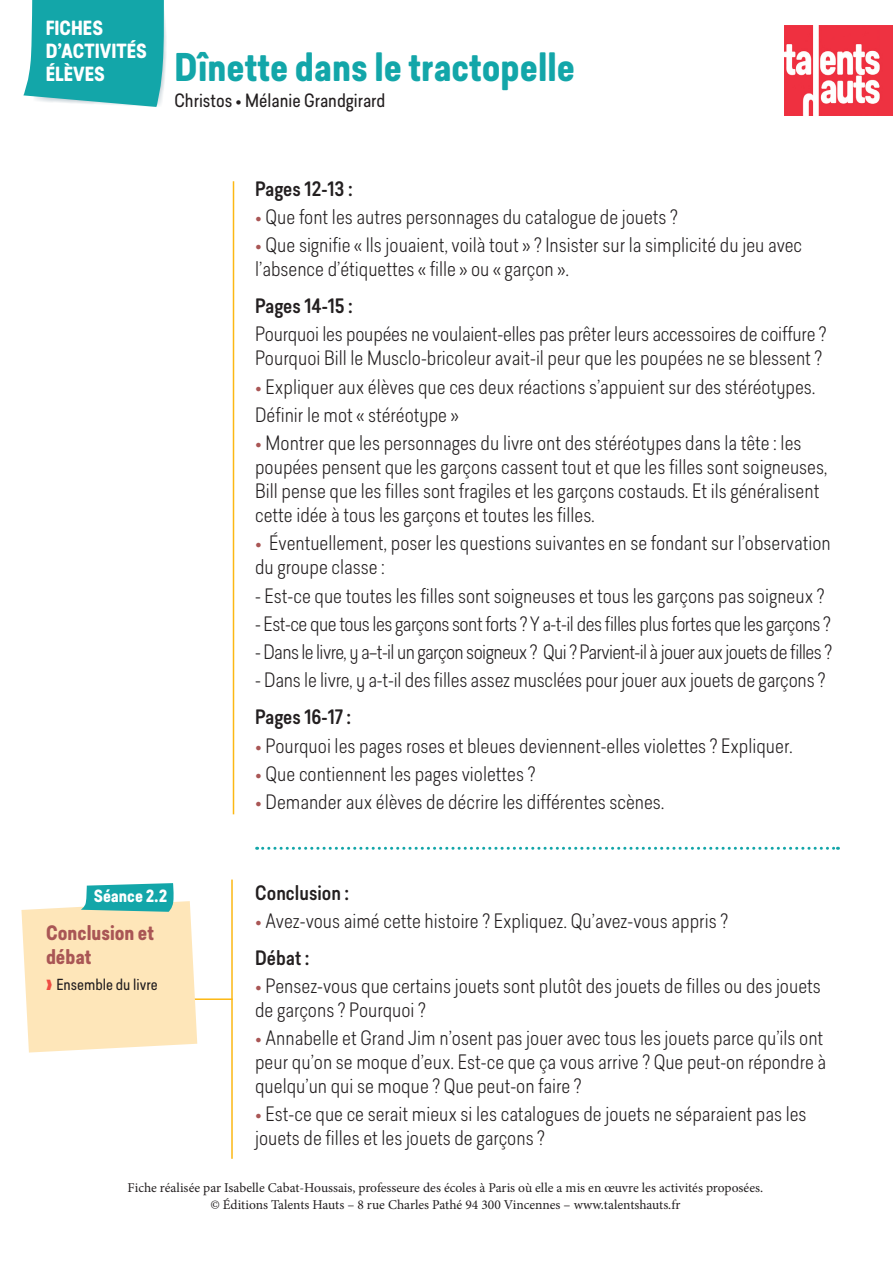
<style>
.page{position:relative;width:893px;height:1263px;background:#fff}
.page>*{position:absolute;margin:0;border:0;box-sizing:border-box;transform-origin:0 0}
._02_TITRE1{font:700 37.5px "Predige Rounded";color:#13a6a9}
.TEXTE_COURANT_espace{font:300 19.5px/24px "Predige Rounded";color:#231f20}
.TEXTE_COURANT_espace-2{font:300 19.5px "Predige Rounded";letter-spacing:-.03em;color:#231f20}
.TEXTE_COURANT_espace-3{font:300 19.5px "Predige Rounded";letter-spacing:-.025em;color:#231f20}
.TEXTE_COURANT_espace-4{font:500 19.5px "Predige Rounded";color:#231f20}
.TITRE_FICHE_POST_IT{font:700 19.5px/24px "Predige Rounded";color:#a95655}
.t1{font:700 19.2px/23px "Predige Rounded";color:#fff}
._02_AUTEUR{font:18px "Predige Rounded";color:#231f20}
.TITRE_GRAS_SEANCE{font:700 16.5px "Predige Rounded";color:#fff}
.TITRE_FICHE_POST_IT-2{font:15px "Predige Rounded";color:#231f20}
.t2{font:13.5px "Minion Pro";color:#231f20}
.s1{color:#a95655}
.s2{color:#ef4d43}
</style>
<div class="page">
<svg style="left:23px;top:0;width:144px;height:107px;background:#30b0b3"></svg>
<img style="left:785px;top:25px;width:108px;height:91px">
<svg style="left:257px;top:847px;width:581px;height:3px"></svg>
<hr style="left:233px;top:181px;width:1px;height:633px;background:#fcb814">
<hr style="left:231px;top:879px;width:2px;height:280px;background:#fcb814">
<hr style="left:189px;top:998px;width:44px;height:2px;background:#fcb814">
<svg style="left:21px;top:883px;width:176px;height:169px;background:#ebe4c1"></svg>
<p class="t1" style="left:46px;top:17px;width:103px">FICHES<br>D’ACTIVITÉS<br>ÉLÈVES</p>
<p class="_02_TITRE1" style="left:174px;top:41px;width:402px">Dînette dans le tractopelle</p>
<p class="_02_AUTEUR" style="left:174px;top:88px;width:213px">Christos • Mélanie Grandgirard</p>
<p class="TEXTE_COURANT_espace-4" style="left:255px;top:175px;width:99px">Pages 12-13 :</p>
<p class="TEXTE_COURANT_espace" style="left:255px;top:205px;width:424px"><span class="s1">•</span> Que font les autres personnages du catalogue de jouets ?</p>
<p class="TEXTE_COURANT_espace" style="left:255px;top:233px;width:549px"><span class="s1">•</span> Que signifie « Ils jouaient, voilà tout » ? Insister sur la simplicité du jeu avec l’absence d’étiquettes « fille » ou « garçon ».</p>
<p class="TEXTE_COURANT_espace-4" style="left:255px;top:292px;width:99px">Pages 14-15 :</p>
<p class="TEXTE_COURANT_espace" style="left:255px;top:322px;width:573px">Pourquoi les poupées ne voulaient-elles pas prêter leurs accessoires de coiffure ?<br>Pourquoi Bill le Musclo-bricoleur avait-il peur que les poupées ne se blessent ?</p>
<p class="TEXTE_COURANT_espace" style="left:255px;top:374px;width:562px"><span class="s1">•</span> Expliquer aux élèves que ces deux réactions s’appuient sur des stéréotypes.</p>
<p class="TEXTE_COURANT_espace" style="left:255px;top:402px;width:205px">Définir le mot « stéréotype »</p>
<p class="TEXTE_COURANT_espace" style="left:255px;top:431px;width:574px"><span class="s1">•</span> Montrer que les personnages du livre ont des stéréotypes dans la tête : les poupées pensent que les garçons cassent tout et que les filles sont soigneuses, Bill pense que les filles sont fragiles et les garçons costauds. Et ils généralisent cette idée à tous les garçons et toutes les filles.</p>
<p class="TEXTE_COURANT_espace" style="left:255px;top:531px;width:577px"><span class="s1">•</span> Éventuellement, poser les questions suivantes en se fondant sur l’observation du groupe classe :</p>
<p class="TEXTE_COURANT_espace" style="left:255px;top:583px;width:571px">- Est-ce que toutes les filles sont soigneuses et tous les garçons pas soigneux ?</p>
<p class="TEXTE_COURANT_espace-3" style="left:255px;top:611px;width:577px">- Est-ce que tous les garçons sont forts ? Y a-t-il des filles plus fortes que les garçons ?</p>
<p class="TEXTE_COURANT_espace-2" style="left:255px;top:639px;width:578px">- Dans le livre, y a–t-il un garçon soigneux ? Qui ? Parvient-il à jouer aux jouets de filles ?</p>
<p class="TEXTE_COURANT_espace" style="left:255px;top:668px;width:572px">- Dans le livre, y a-t-il des filles assez musclées pour jouer aux jouets de garçons ?</p>
<p class="TEXTE_COURANT_espace-4" style="left:255px;top:704px;width:98px">Pages 16-17 :</p>
<p class="TEXTE_COURANT_espace" style="left:255px;top:733px;width:539px"><span class="s1">•</span> Pourquoi les pages roses et bleues deviennent-elles violettes ? Expliquer.</p>
<p class="TEXTE_COURANT_espace" style="left:255px;top:761px;width:282px"><span class="s1">•</span> Que contiennent les pages violettes ?</p>
<p class="TEXTE_COURANT_espace" style="left:255px;top:789px;width:411px"><span class="s1">•</span> Demander aux élèves de décrire les différentes scènes.</p>
<p class="TITRE_GRAS_SEANCE" style="left:94px;top:884px;width:75px">Séance 2.2</p>
<p class="TITRE_FICHE_POST_IT" style="left:46px;top:921px;width:109px">Conclusion et débat</p>
<p class="TITRE_FICHE_POST_IT-2" style="left:46px;top:974px;width:113px"><span class="s2">❱</span> Ensemble du livre</p>
<p class="TEXTE_COURANT_espace-4" style="left:255px;top:879px;width:96px">Conclusion :</p>
<p class="TEXTE_COURANT_espace" style="left:255px;top:908px;width:474px"><span class="s1">•</span> Avez-vous aimé cette histoire ? Expliquez. Qu’avez-vous appris ?</p>
<p class="TEXTE_COURANT_espace-4" style="left:255px;top:944px;width:56px">Débat :</p>
<p class="TEXTE_COURANT_espace" style="left:255px;top:973px;width:567px"><span class="s1">•</span> Pensez-vous que certains jouets sont plutôt des jouets de filles ou des jouets de garçons ? Pourquoi ?</p>
<p class="TEXTE_COURANT_espace" style="left:255px;top:1025px;width:572px"><span class="s1">•</span> Annabelle et Grand Jim n’osent pas jouer avec tous les jouets parce qu’ils ont peur qu’on se moque d’eux. Est-ce que ça vous arrive ? Que peut-on répondre à quelqu’un qui se moque ? Que peut-on faire ?</p>
<p class="TEXTE_COURANT_espace" style="left:255px;top:1102px;width:553px"><span class="s1">•</span> Est-ce que ce serait mieux si les catalogues de jouets ne séparaient pas les jouets de filles et les jouets de garçons ?</p>
<p class="t2" style="left:128px;top:1179px;width:637px">Fiche réalisée par Isabelle Cabat-Houssais, professeure des écoles à Paris où elle a mis en œuvre les activités proposées.</p>
<p class="t2" style="left:210px;top:1195px;width:472px">© Éditions Talents Hauts – 8 rue Charles Pathé 94 300 Vincennes – www.talentshauts.fr</p>
</div>
